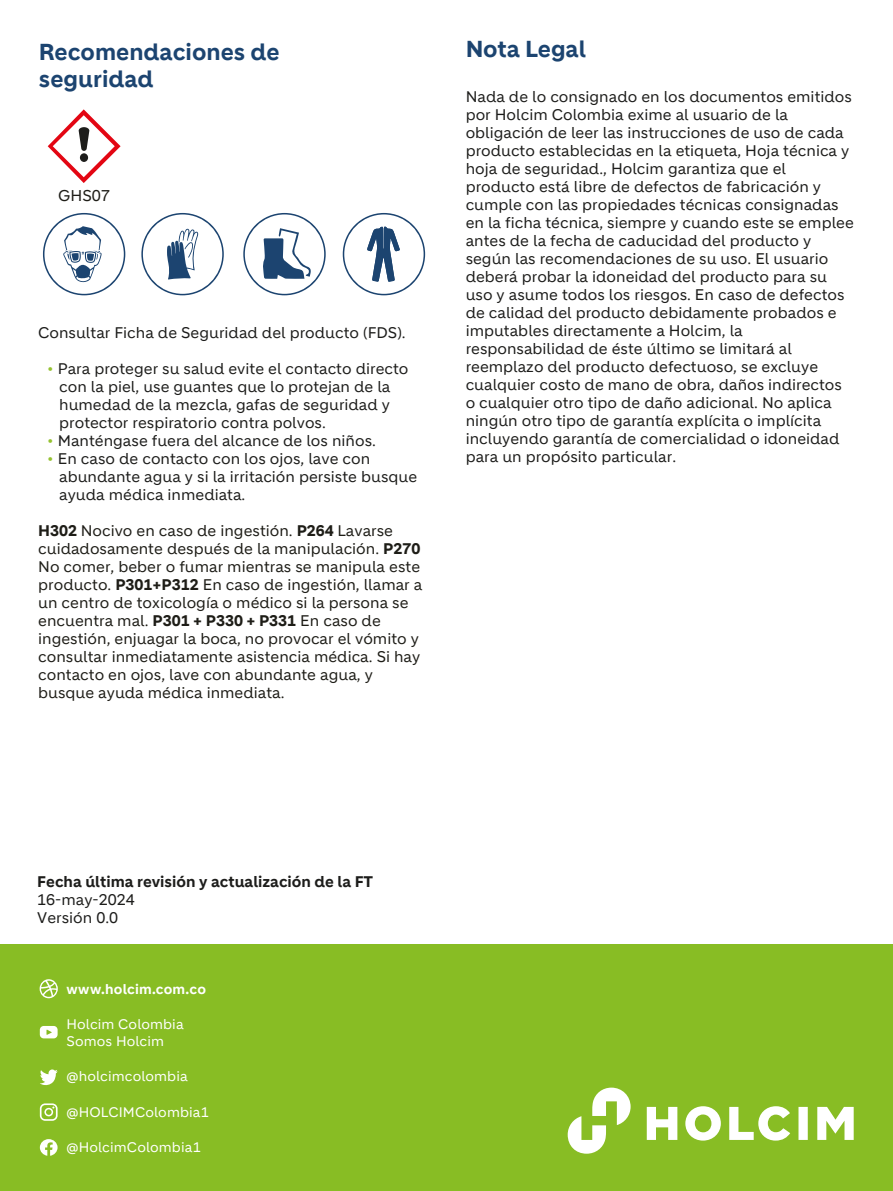
<style>
.page{position:relative;width:893px;height:1191px;background:#fff}
.page>*{position:absolute;margin:0;border:0;box-sizing:border-box;transform-origin:0 0}
.t1{font:700 22.5px/27px "Holcim";color:#1c4470}
.t2{font:15.15px "Holcim";color:#1e1d17}
.t3{font:15px/18px "Holcim";color:#1d1d1b}
.t4{font:15px/18px "Holcim";color:#1e1d17}
.t5{font:700 15px "Holcim";color:#1d1d1b}
.t6{font:13.5px/17.5px "Holcim";letter-spacing:.005em;color:#fff}
.t7{font:700 13.5px "Holcim";letter-spacing:.01em;color:#fff}
.s1{color:#95c230}
.s2{font-weight:700}
</style>
<div class="page">
<div style="left:0;top:944px;width:893px;height:247px;background:#88bd24"></div>
<svg style="left:40px;top:1069px;width:18px;height:16px"></svg>
<svg style="left:40px;top:1026px;width:18px;height:12px"></svg>
<svg style="left:40px;top:1103px;width:18px;height:17px"></svg>
<svg style="left:40px;top:1139px;width:18px;height:16px"></svg>
<svg style="left:40px;top:979px;width:18px;height:19px"></svg>
<svg style="left:647px;top:1106px;width:207px;height:34px"></svg>
<svg style="left:568px;top:1087px;width:63px;height:66px"></svg>
<svg style="left:141px;top:213px;width:83px;height:82px"></svg>
<svg style="left:43px;top:213px;width:82px;height:82px"></svg>
<svg style="left:243px;top:213px;width:83px;height:82px"></svg>
<svg style="left:343px;top:213px;width:82px;height:82px"></svg>
<svg style="left:48px;top:109px;width:73px;height:74px"></svg>
<h1 class="t1" style="left:39px;top:38px;width:242px">Recomendaciones de seguridad</h1>
<p class="t2" style="left:58px;top:186px;width:53px">GHS07</p>
<p class="t3" style="left:38px;top:323px;width:369px">Consultar Ficha de Seguridad del producto (FDS).</p>
<p class="t3" style="left:59px;top:359px;width:351px;text-indent:-12px"><span class="s1">•</span> Para proteger su salud evite el contacto directo con la piel, use guantes que lo protejan de la humedad de la mezcla, gafas de seguridad y protector respiratorio contra polvos.</p>
<p class="t3" style="left:47px;top:431px;width:330px"><span class="s1">•</span> Manténgase fuera del alcance de los niños.</p>
<p class="t3" style="left:59px;top:449px;width:359px;text-indent:-12px"><span class="s1">•</span> En caso de contacto con los ojos, lave con abundante agua y si la irritación persiste busque ayuda médica inmediata.</p>
<p class="t4" style="left:38px;top:521px;width:386px"><span class="s2">H302</span> Nocivo en caso de ingestión. <span class="s2">P264</span> Lavarse cuidadosamente después de la manipulación. <span class="s2">P270<br></span>No comer, beber o fumar mientras se manipula este producto. <span class="s2">P301+P312</span> En caso de ingestión, llamar a un centro de toxicología o médico si la persona se encuentra mal. <span class="s2">P301 + P330 + P331</span> En caso de ingestión, enjuagar la boca, no provocar el vómito y consultar inmediatamente asistencia médica. Si hay contacto en ojos, lave con abundante agua, y busque ayuda médica inmediata.</p>
<h1 class="t1" style="left:466px;top:36px;width:122px">Nota Legal</h1>
<p class="t3" style="left:466px;top:88px;width:390px">Nada de lo consignado en los documentos emitidos por Holcim Colombia exime al usuario de la obligación de leer las instrucciones de uso de cada producto establecidas en la etiqueta, Hoja técnica y hoja de seguridad., Holcim garantiza que el producto está libre de defectos de fabricación y cumple con las propiedades técnicas consignadas en la ficha técnica, siempre y cuando este se emplee antes de la fecha de caducidad del producto y según las recomendaciones de su uso. El usuario deberá probar la idoneidad del producto para su uso y asume todos los riesgos. En caso de defectos de calidad del producto debidamente probados e imputables directamente a Holcim, la responsabilidad de éste último se limitará al reemplazo del producto defectuoso, se excluye cualquier costo de mano de obra, daños indirectos o cualquier otro tipo de daño adicional. No aplica ningún otro tipo de garantía explícita o implícita incluyendo garantía de comercialidad o idoneidad para un propósito particular.</p>
<p class="t5" style="left:37px;top:873px;width:337px">Fecha última revisión y actualización de la FT</p>
<p class="t3" style="left:37px;top:891px;width:99px">16-may-2024<br>Versión 0.0</p>
<p class="t7" style="left:67px;top:981px;width:141px">www.holcim.com.co</p>
<p class="t6" style="left:67px;top:1015px;width:119px">Holcim Colombia<br>Somos Holcim</p>
<p class="t6" style="left:67px;top:1068px;width:123px">@holcimcolombia</p>
<p class="t6" style="left:67px;top:1103px;width:144px">@HOLCIMColombia1</p>
<p class="t6" style="left:67px;top:1138px;width:136px">@HolcimColombia1</p>
</div>
